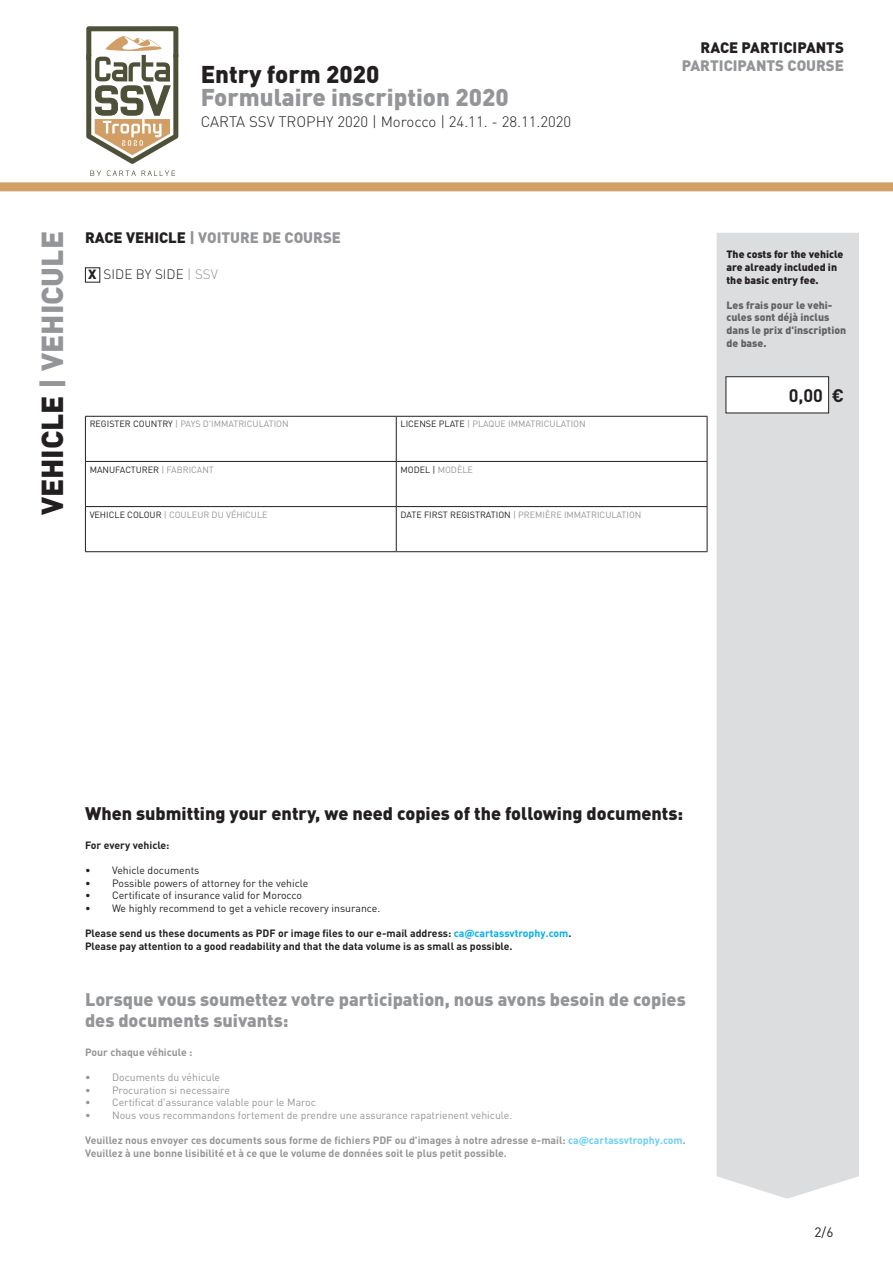
<style>
.page{position:relative;width:893px;height:1263px;background:#fff}
.page>*{position:absolute;margin:0;border:0;box-sizing:border-box;transform-origin:0 0}
.t1{font:900 30px "DIN Pro";color:#939598}
.t2{font:900 24px "DIN Pro";color:#939598}
.t3{font:900 24px "DIN Pro";color:#231f20}
.t4{font:900 18px/21.6px "DIN Pro";color:#939598}
.t5{font:900 18px "DIN Pro";color:#231f20}
.t6{font:700 18px "DIN Pro";color:#231f20}
.t7{font:900 15px "DIN Pro";color:#939598}
.t8{font:300 15px "DIN Pro";color:#231f20}
.t9{font:900 15px "DIN Pro";color:#231f20}
.t10{font:300 13.5px "DIN Pro";color:#231f20}
.t11{font:13.5px "DIN Pro";color:#231f20}
.t12{font:900 13.2px "DIN Pro";color:#231f20}
.t13{font:700 10.5px/12.6px "DIN Pro";color:#939598}
.t14{font:700 10.5px/12.6px "DIN Pro";color:#231f20}
.t15{font:10.5px "DIN Pro";color:#939598}
.t16{font:10.5px "DIN Pro";color:#231f20}
.t17{font:900 10.5px/12.6px "DIN Pro";color:#636366}
.t18{font:900 10.5px/12.6px "DIN Pro";color:#231f20}
.t19{font:9px "DIN Pro";color:#939598}
.t20{font:9px "DIN Pro";color:#231f20}
.s1{color:#231f20}
.s2{color:#939598}
.s3{color:#00aeef}
.s4{color:#6bcff6}
</style>
<div class="page">
<hr style="left:85px;top:416px;width:311px;height:1px;background:#231f20">
<hr style="left:85px;top:417px;width:1px;height:44px;background:#231f20">
<hr style="left:396px;top:416px;width:311px;height:1px;background:#231f20">
<hr style="left:396px;top:417px;width:1px;height:44px;background:#231f20">
<hr style="left:707px;top:417px;width:1px;height:44px;background:#231f20">
<hr style="left:85px;top:461px;width:311px;height:1px;background:#231f20">
<hr style="left:85px;top:462px;width:1px;height:44px;background:#231f20">
<hr style="left:396px;top:461px;width:311px;height:1px;background:#231f20">
<hr style="left:396px;top:462px;width:1px;height:44px;background:#231f20">
<hr style="left:707px;top:462px;width:1px;height:44px;background:#231f20">
<hr style="left:85px;top:506px;width:311px;height:1px;background:#231f20">
<hr style="left:85px;top:507px;width:1px;height:44px;background:#231f20">
<hr style="left:396px;top:506px;width:311px;height:1px;background:#231f20">
<hr style="left:396px;top:507px;width:1px;height:44px;background:#231f20">
<hr style="left:707px;top:507px;width:1px;height:44px;background:#231f20">
<hr style="left:85px;top:551px;width:311px;height:1px;background:#231f20">
<hr style="left:396px;top:551px;width:311px;height:1px;background:#231f20">
<div style="left:0;top:182px;width:893px;height:9px;background:#d1a064"></div>
<div style="left:85px;top:267px;width:15px;height:16px;border:1px solid #231f20"></div>
<div style="left:716px;top:233px;width:143px;height:966px;background:#dcdddf"></div>
<div style="left:726px;top:377px;width:103px;height:36px;background:#fff"></div>
<div style="left:726px;top:376px;width:103px;height:37px;border:1px solid #231f20"></div>
<svg style="left:90px;top:171px;width:11px;height:5px"></svg>
<svg style="left:107px;top:170px;width:29px;height:6px"></svg>
<svg style="left:142px;top:171px;width:33px;height:5px"></svg>
<svg style="left:86px;top:26px;width:92px;height:138px"></svg>
<h2 class="t3" style="left:201px;top:58px;width:180px">Entry form 2020</h2>
<h2 class="t2" style="left:201px;top:81px;width:310px">Formulaire inscription 2020</h2>
<h3 class="t8" style="left:201px;top:111px;width:372px">CARTA SSV TROPHY 2020 | Morocco | 24.11. - 28.11.2020</h3>
<h1 class="t1" style="left:32px;top:515px;width:286px;rotate:-90deg"><span class="s1">VEHICLE</span> | VEHICULE</h1>
<h3 class="t7" style="left:85px;top:228px;width:257px"><span class="s1">RACE VEHICLE</span> | VOITURE DE COURSE</h3>
<p class="t10" style="left:104px;top:265px;width:116px">SIDE BY SIDE <span class="s2">| SSV</span></p>
<p class="t12" style="left:88px;top:265px;width:10px">X</p>
<p class="t19" style="left:90px;top:418px;width:201px"><span class="s1">REGISTER COUNTRY</span> | PAYS D'IMMATRICULATION</p>
<p class="t19" style="left:400px;top:418px;width:187px"><span class="s1">LICENSE PLATE</span> | PLAQUE IMMATRICULATION</p>
<p class="t20" style="left:90px;top:463px;width:126px">MANUFACTURER <span class="s2">| FABRICANT</span></p>
<p class="t20" style="left:400px;top:463px;width:74px">MODEL | <span class="s2">MODÈLE</span></p>
<p class="t19" style="left:90px;top:508px;width:179px"><span class="s1">VEHICLE COLOUR</span> | COULEUR DU VÉHICULE</p>
<p class="t19" style="left:400px;top:508px;width:242px"><span class="s1">DATE FIRST REGISTRATION</span> | PREMIÈRE IMMATRICULATION</p>
<h3 class="t9" style="left:701px;top:37px;width:145px">RACE PARTICIPANTS</h3>
<h3 class="t7" style="left:682px;top:55px;width:164px">PARTICIPANTS COURSE</h3>
<p class="t18" style="left:726px;top:248px;width:118px">The costs for the vehicle are already included in the basic entry fee.</p>
<p class="t17" style="left:726px;top:298px;width:121px">Les frais pour le vehi&shy;cules sont déjà inclus dans le prix d'inscription de base.</p>
<h3 class="t6" style="left:789px;top:383px;width:36px">0,00</h3>
<h3 class="t6" style="left:832px;top:383px;width:14px">€</h3>
<h3 class="t5" style="left:85px;top:801px;width:600px">When submitting your entry, we need copies of the following documents:</h3>
<p class="t14" style="left:85px;top:838px;width:86px">For every vehicle:</p>
<p class="t16" style="left:85px;top:863px;width:116px">• Vehicle documents</p>
<p class="t16" style="left:85px;top:876px;width:225px">• Possible powers of attorney for the vehicle</p>
<p class="t16" style="left:85px;top:888px;width:219px">• Certificate of insurance valid for Morocco</p>
<p class="t16" style="left:85px;top:901px;width:297px">• We highly recommend to get a vehicle recovery insurance.</p>
<p class="t14" style="left:85px;top:926px;width:488px">Please send us these documents as PDF or image files to our e-mail address: <span class="s3">ca@cartassvtrophy.com</span>.<br>Please pay attention to a good readability and that the data volume is as small as possible.</p>
<h3 class="t4" style="left:85px;top:987px;width:602px">Lorsque vous soumettez votre participation, nous avons besoin de copies des documents suivants:</h3>
<p class="t13" style="left:85px;top:1045px;width:109px">Pour chaque véhicule :</p>
<p class="t15" style="left:85px;top:1070px;width:137px">• Documents du véhicule</p>
<p class="t15" style="left:85px;top:1083px;width:146px">• Procuration si necessaire</p>
<p class="t15" style="left:85px;top:1095px;width:232px">• Certificat d'assurance valable pour le Maroc</p>
<p class="t15" style="left:85px;top:1108px;width:429px">• Nous vous recommandons fortement de prendre une assurance rapatrienent vehicule.</p>
<p class="t13" style="left:85px;top:1134px;width:602px">Veuillez nous envoyer ces documents sous forme de fichiers PDF ou d'images à notre adresse e-mail: <span class="s4">ca@cartassvtrophy.com</span>.<br>Veuillez à une bonne lisibilité et à ce que le volume de données soit le plus petit possible.</p>
<p class="t11" style="left:814px;top:1223px;width:20px">2/6</p>
</div>
